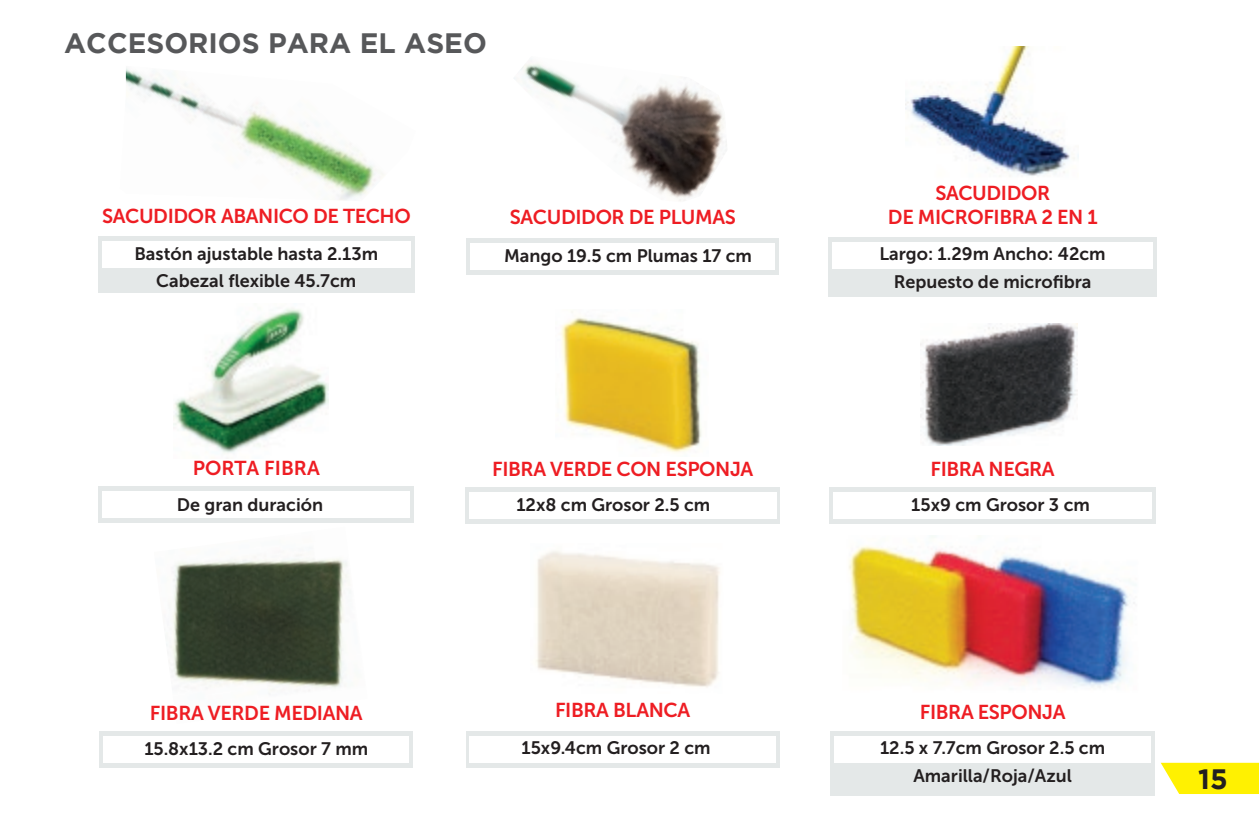
<style>
.page{position:relative;width:1259px;height:827px;background:#fff}
.page>*{position:absolute;margin:0;border:0;box-sizing:border-box;transform-origin:0 0}
.t1{font:700 28px "Gotham";color:#57585a}
.t2{font:700 28px "Gotham";color:#231f20}
.t3{font:20px "Museo Sans 700";letter-spacing:-.02em;color:#ee1d23}
.t4{font:20px "Museo Sans 700";color:#ee1d23}
.t5{font:18px/28px "Museo Sans 700";color:#231f20;text-align:center}
</style>
<div class="page">
<img style="left:125px;top:68px;width:259px;height:132px">
<svg style="left:1160px;top:762px;width:98px;height:31px"></svg>
<img style="left:848px;top:545px;width:287px;height:143px">
<img style="left:173px;top:308px;width:155px;height:145px">
<div style="left:830px;top:730px;width:324px;height:65px;background:#e4e8e8"></div>
<div style="left:833px;top:736px;width:317px;height:26px;background:#fff"></div>
<img style="left:920px;top:323px;width:157px;height:122px">
<img style="left:166px;top:554px;width:181px;height:137px">
<div style="left:829px;top:487px;width:326px;height:36px;background:#e4e8e8"></div>
<div style="left:833px;top:492px;width:318px;height:26px;background:#fff"></div>
<svg style="left:100px;top:731px;width:313px;height:36px;fill:#e4e8e8"></svg>
<div style="left:103px;top:735px;width:306px;height:26px;background:#fff"></div>
<img style="left:560px;top:311px;width:142px;height:142px">
<div style="left:465px;top:487px;width:314px;height:36px;background:#e4e8e8"></div>
<div style="left:469px;top:492px;width:307px;height:26px;background:#fff"></div>
<img style="left:536px;top:551px;width:184px;height:136px">
<div style="left:465px;top:731px;width:314px;height:36px;background:#e4e8e8"></div>
<div style="left:469px;top:736px;width:306px;height:26px;background:#fff"></div>
<div style="left:828px;top:237px;width:328px;height:59px;background:#e4e8e8"></div>
<div style="left:832px;top:242px;width:320px;height:26px;background:#fff"></div>
<div style="left:466px;top:237px;width:312px;height:37px;background:#e4e8e8"></div>
<div style="left:470px;top:243px;width:304px;height:26px;background:#fff"></div>
<div style="left:99px;top:486px;width:315px;height:36px;background:#e4e8e8"></div>
<div style="left:102px;top:491px;width:308px;height:26px;background:#fff"></div>
<div style="left:98px;top:236px;width:316px;height:57px;background:#e4e8e8"></div>
<div style="left:102px;top:242px;width:308px;height:26px;background:#fff"></div>
<img style="left:905px;top:46px;width:170px;height:130px">
<img style="left:514px;top:63px;width:213px;height:138px">
<h1 class="t1" style="left:64px;top:27px;width:424px">ACCESORIOS PARA EL ASEO</h1>
<p class="t3" style="left:102px;top:205px;width:310px">SACUDIDOR ABANICO DE TECHO</p>
<p class="t5" style="left:134px;top:240px;width:245px;line-height:27.2px">Bastón ajustable hasta 2.13m<br>Cabezal flexible 45.7cm</p>
<p class="t3" style="left:935px;top:182px;width:116px">SACUDIDOR</p>
<p class="t3" style="left:510px;top:206px;width:227px">SACUDIDOR DE PLUMAS</p>
<p class="t3" style="left:887px;top:206px;width:211px">DE MICROFIBRA 2 EN 1</p>
<p class="t5" style="left:504px;top:241px;width:249px">Mango 19.5 cm Plumas 17 cm</p>
<p class="t5" style="left:879px;top:239px;width:228px">Largo: 1.29m Ancho: 42cm<br>Repuesto de microfibra</p>
<p class="t4" style="left:193px;top:456px;width:128px">PORTA FIBRA</p>
<p class="t5" style="left:177px;top:491px;width:148px">De gran duración</p>
<p class="t3" style="left:492px;top:458px;width:262px">FIBRA VERDE CON ESPONJA</p>
<p class="t5" style="left:516px;top:490px;width:195px">12x8 cm Grosor 2.5 cm</p>
<p class="t3" style="left:930px;top:457px;width:126px">FIBRA NEGRA</p>
<p class="t5" style="left:911px;top:490px;width:180px">15x9 cm Grosor 3 cm</p>
<p class="t3" style="left:150px;top:701px;width:214px">FIBRA VERDE MEDIANA</p>
<p class="t5" style="left:144px;top:733px;width:225px">15.8x13.2 cm Grosor 7 mm</p>
<p class="t3" style="left:555px;top:698px;width:137px">FIBRA BLANCA</p>
<p class="t5" style="left:521px;top:733px;width:191px">15x9.4cm Grosor 2 cm</p>
<p class="t3" style="left:919px;top:700px;width:147px">FIBRA ESPONJA</p>
<p class="t5" style="left:879px;top:733px;width:226px">12.5 x 7.7cm Grosor 2.5 cm<br>Amarilla/Roja/Azul</p>
<h1 class="t2" style="left:1197px;top:762px;width:31px">15</h1>
</div>
